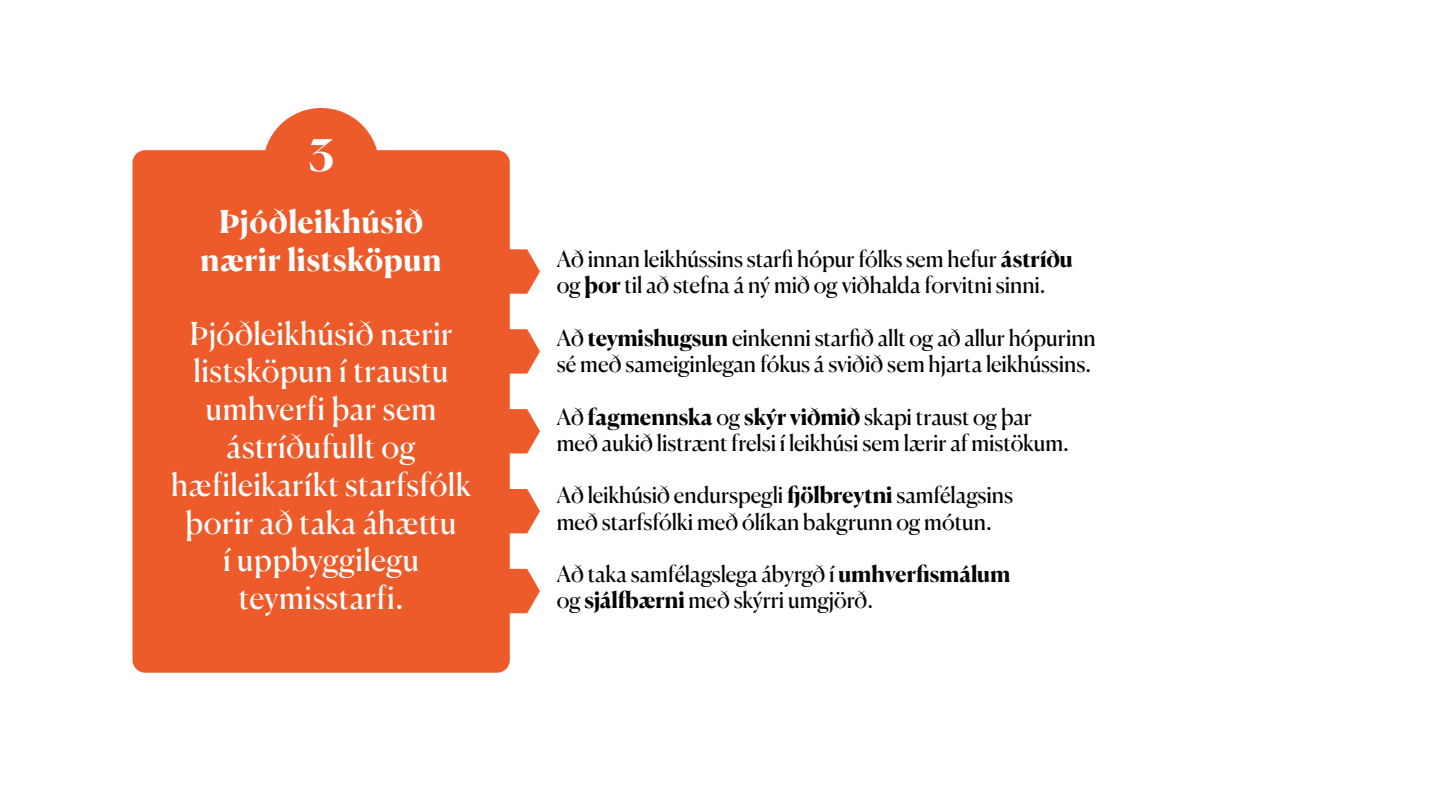
<style>
.page{position:relative;width:1440px;height:810px;background:#fff}
.page>*{position:absolute;margin:0;border:0;box-sizing:border-box;transform-origin:0 0}
.t1{font:700 43.5px "Canela";color:#fff}
.t2{font:31.5px/37.8px "Canela";letter-spacing:.015em;color:#fff;text-align:center}
.t3{font:700 31.5px "Canela";letter-spacing:.02em;color:#fff}
.t4{font:22.5px/26.2px "Canela";letter-spacing:-.005em;color:#040503}
.s1{font-weight:700}
</style>
<div class="page">
<div style="left:132px;top:150px;width:378px;height:523px;background:#ed5b2a;border-radius:13px"></div>
<div style="left:263px;top:108px;width:116px;height:116px;background:#ed5b2a;border-radius:50%"></div>
<svg style="left:509px;top:249px;width:31px;height:45px"></svg>
<svg style="left:509px;top:329px;width:31px;height:45px"></svg>
<svg style="left:510px;top:489px;width:30px;height:44px"></svg>
<svg style="left:510px;top:409px;width:30px;height:44px"></svg>
<svg style="left:510px;top:569px;width:30px;height:44px"></svg>
<p class="t1" style="left:309px;top:121px;width:26px">3</p>
<p class="t3" style="left:219px;top:197px;width:206px">Þjóðleikhúsið</p>
<p class="t3" style="left:201px;top:235px;width:243px">nærir listsköpun</p>
<p class="t2" style="left:171px;top:312px;width:301px">Þjóðleikhúsið nærir listsköpun í traustu umhverfi þar sem ástríðufullt og hæfileikaríkt starfsfólk þorir að taka áhættu<br>í uppbyggilegu teymisstarfi.</p>
<p class="t4" style="left:557px;top:244px;width:518px">Að innan leikhússins starfi hópur fólks sem hefur <span class="s1">ástríðu </span>og <span class="s1">þor</span> til að stefna á ný mið og viðhalda forvitni sinni.</p>
<p class="t4" style="left:557px;top:323px;width:541px">Að <span class="s1">teymishugsun</span> einkenni starfið allt og að allur hópurinn sé með sameiginlegan fókus á sviðið sem hjarta leikhússins.</p>
<p class="t4" style="left:557px;top:402px;width:514px">Að <span class="s1">fagmennska</span> og <span class="s1">skýr viðmið</span> skapi traust og þar með aukið listrænt frelsi í leikhúsi sem lærir af mistökum.</p>
<p class="t4" style="left:557px;top:480px;width:458px">Að leikhúsið endurspegli <span class="s1">fjölbreytni</span> samfélagsins með starfsfólki með ólíkan bakgrunn og mótun.</p>
<p class="t4" style="left:557px;top:559px;width:455px">Að taka samfélagslega ábyrgð í <span class="s1">umhverfismálum </span>og <span class="s1">sjálfbærni</span> með skýrri umgjörð.</p>
</div>
